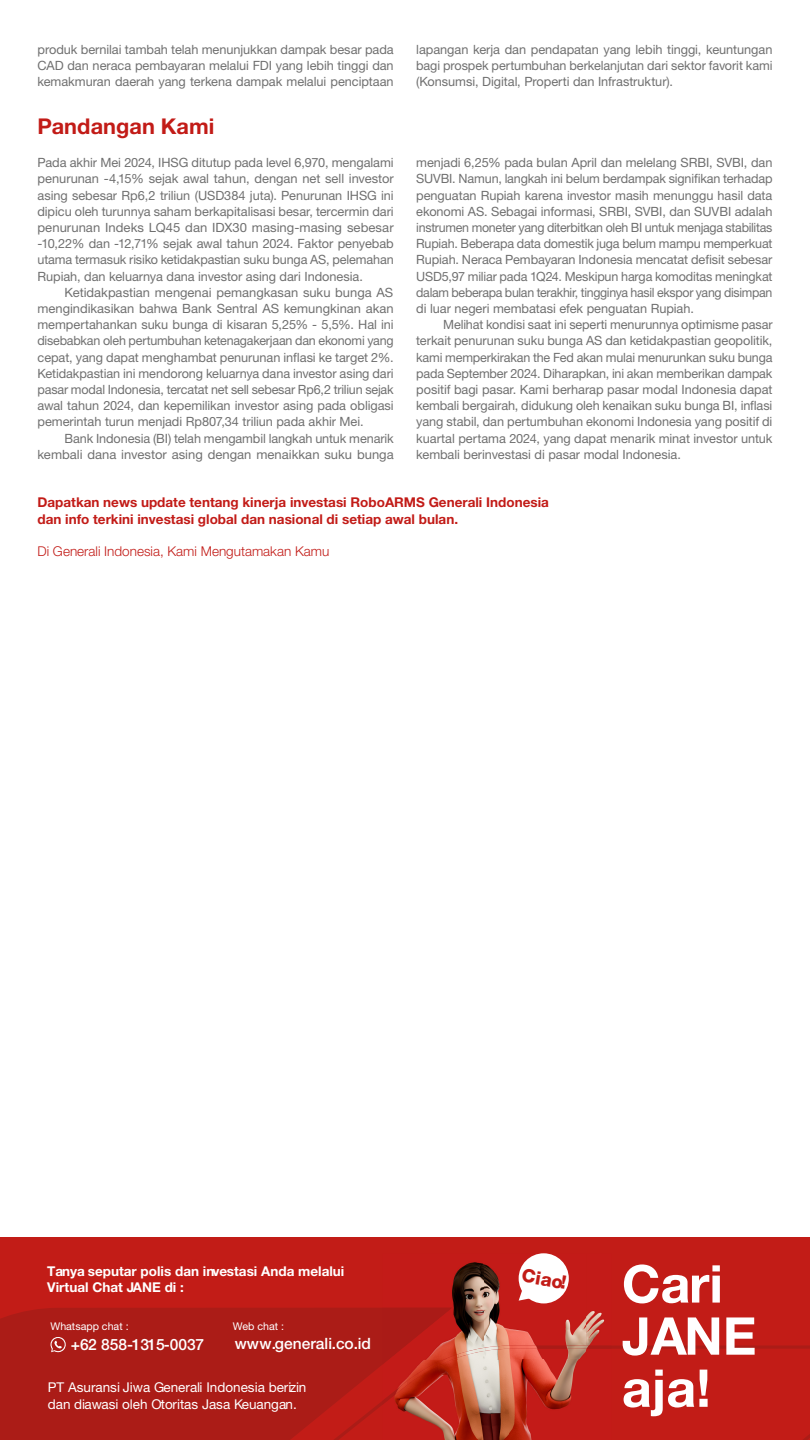
<style>
.page{position:relative;width:810px;height:1440px;background:#fff}
.page>*{position:absolute;margin:0;border:0;box-sizing:border-box;transform-origin:0 0}
.t1{font:700 52.12px/52.1px "Helvetica Neue LT Std";color:#fff}
.t2{font:700 21.75px "Helvetica Neue LT Std";letter-spacing:.005em;color:#c21b17}
.t3{font:800 18.45px "Helvetica Neue LT Std";color:#c21c17}
.t4{font:500 15.6px "Helvetica Neue LT Std";color:#fff}
.t5{font:700 13.5px/16.2px "Helvetica Neue LT Std";color:#c21b17}
.t6{font:13.5px/16.5px "Helvetica Neue LT Std";color:#fff}
.t7{font:700 13.5px/16.2px "Helvetica Neue LT Std";color:#fff}
.t8{font:300 13.5px "Helvetica Neue LT Std";color:#c21b17}
.t9{font:12.75px/16.2px "Helvetica Neue LT Std";letter-spacing:-.005em;color:#707070;text-align:justify}
.t10{font:10.65px "Helvetica Neue LT Std";color:#fff}
</style>
<div class="page">
<div style="left:0;top:1238px;width:810px;height:202px;background:#c21c17"></div>
<svg style="left:612px;top:1345px;width:198px;height:95px"></svg>
<svg style="left:0;top:1308px;width:382px;height:132px;background:#ac1c17"></svg>
<svg style="left:50px;top:1336px;width:17px;height:17px"></svg>
<img style="left:397px;top:1253px;width:215px;height:187px">
<img style="left:407px;top:1354px;width:52px;height:31px">
<img style="left:459px;top:1346px;width:153px;height:11px">
<img style="left:382px;top:1381px;width:26px;height:24px">
<img style="left:382px;top:1308px;width:70px;height:57px">
<div style="left:519px;top:1253px;width:50px;height:50px;background:#fff;border-radius:50%"></div>
<svg style="left:519px;top:1284px;width:14px;height:17px"></svg>
<p class="t9" style="left:38px;top:41px;width:358px">produk bernilai tambah telah menunjukkan dampak besar pada CAD dan neraca pembayaran melalui FDI yang lebih tinggi dan kemakmuran daerah yang terkena dampak melalui penciptaan</p>
<p class="t2" style="left:38px;top:113px;width:178px">Pandangan Kami</p>
<p class="t9" style="left:38px;top:154px;width:358px">Pada akhir Mei 2024, IHSG ditutup pada level 6,970, mengalami penurunan -4,15% sejak awal tahun, dengan net sell investor asing sebesar Rp6,2 triliun (USD384 juta). Penurunan IHSG ini dipicu oleh turunnya saham berkapitalisasi besar, tercermin dari penurunan Indeks LQ45 dan IDX30 masing-masing sebesar -10,22% dan -12,71% sejak awal tahun 2024. Faktor penyebab utama termasuk risiko ketidakpastian suku bunga AS, pelemahan Rupiah, dan keluarnya dana investor asing dari Indonesia.</p>
<p class="t9" style="left:38px;top:284px;width:358px;text-indent:27px">Ketidakpastian mengenai pemangkasan suku bunga AS mengindikasikan bahwa Bank Sentral AS kemungkinan akan mempertahankan suku bunga di kisaran 5,25% - 5,5%. Hal ini disebabkan oleh pertumbuhan ketenagakerjaan dan ekonomi yang cepat, yang dapat menghambat penurunan inflasi ke target 2%.<br>Ketidakpastian ini mendorong keluarnya dana investor asing dari pasar modal Indonesia, tercatat net sell sebesar Rp6,2 triliun sejak awal tahun 2024, dan kepemilikan investor asing pada obligasi pemerintah turun menjadi Rp807,34 triliun pada akhir Mei.</p>
<p class="t9" style="left:38px;top:430px;width:358px;text-align:right">Bank Indonesia (BI) telah mengambil langkah untuk menarik kembali dana investor asing dengan menaikkan suku bunga</p>
<p class="t9" style="left:416px;top:41px;width:358px">lapangan kerja dan pendapatan yang lebih tinggi, keuntungan bagi prospek pertumbuhan berkelanjutan dari sektor favorit kami (Konsumsi, Digital, Properti dan Infrastruktur).</p>
<p class="t9" style="left:416px;top:154px;width:358px">menjadi 6,25% pada bulan April dan melelang SRBI, SVBI, dan SUVBI. Namun, langkah ini belum berdampak signifikan terhadap penguatan Rupiah karena investor masih menunggu hasil data ekonomi AS. Sebagai informasi, SRBI, SVBI, dan SUVBI adalah instrumen moneter yang diterbitkan oleh BI untuk menjaga stabilitas Rupiah. Beberapa data domestik juga belum mampu memperkuat Rupiah. Neraca Pembayaran Indonesia mencatat defisit sebesar USD5,97 miliar pada 1Q24. Meskipun harga komoditas meningkat dalam beberapa bulan terakhir, tingginya hasil ekspor yang disimpan di luar negeri membatasi efek penguatan Rupiah.</p>
<p class="t9" style="left:416px;top:316px;width:358px;text-indent:27px">Melihat kondisi saat ini seperti menurunnya optimisme pasar terkait penurunan suku bunga AS dan ketidakpastian geopolitik, kami memperkirakan the Fed akan mulai menurunkan suku bunga pada September 2024. Diharapkan, ini akan memberikan dampak positif bagi pasar. Kami berharap pasar modal Indonesia dapat kembali bergairah, didukung oleh kenaikan suku bunga BI, inflasi yang stabil, dan pertumbuhan ekonomi Indonesia yang positif di kuartal pertama 2024, yang dapat menarik minat investor untuk kembali berinvestasi di pasar modal Indonesia.</p>
<p class="t5" style="left:38px;top:494px;width:513px">Dapatkan news update tentang kinerja investasi RoboARMS Generali Indonesia dan info terkini investasi global dan nasional di setiap awal bulan.</p>
<p class="t8" style="left:38px;top:543px;width:293px">Di Generali Indonesia, Kami Mengutamakan Kamu</p>
<p class="t7" style="left:47px;top:1263px;width:299px">Tanya seputar polis dan investasi Anda melalui<br>Virtual Chat JANE di :</p>
<p class="t10" style="left:50px;top:1320px;width:80px">Whatsapp chat :</p>
<p class="t4" style="left:71px;top:1335px;width:135px">+62 858-1315-0037</p>
<p class="t10" style="left:233px;top:1320px;width:53px">Web chat :</p>
<p class="t4" style="left:235px;top:1334px;width:138px">www.generali.co.id</p>
<p class="t6" style="left:48px;top:1379px;width:260px">PT Asuransi Jiwa Generali Indonesia berizin dan diawasi oleh Otoritas Jasa Keuangan.</p>
<h3 class="t3" style="left:524px;top:1264px;width:47px;rotate:10deg">Ciao!</h3>
<h1 class="t1" style="left:622px;top:1257px;width:136px">Cari<br>JANE aja!</h1>
</div>
